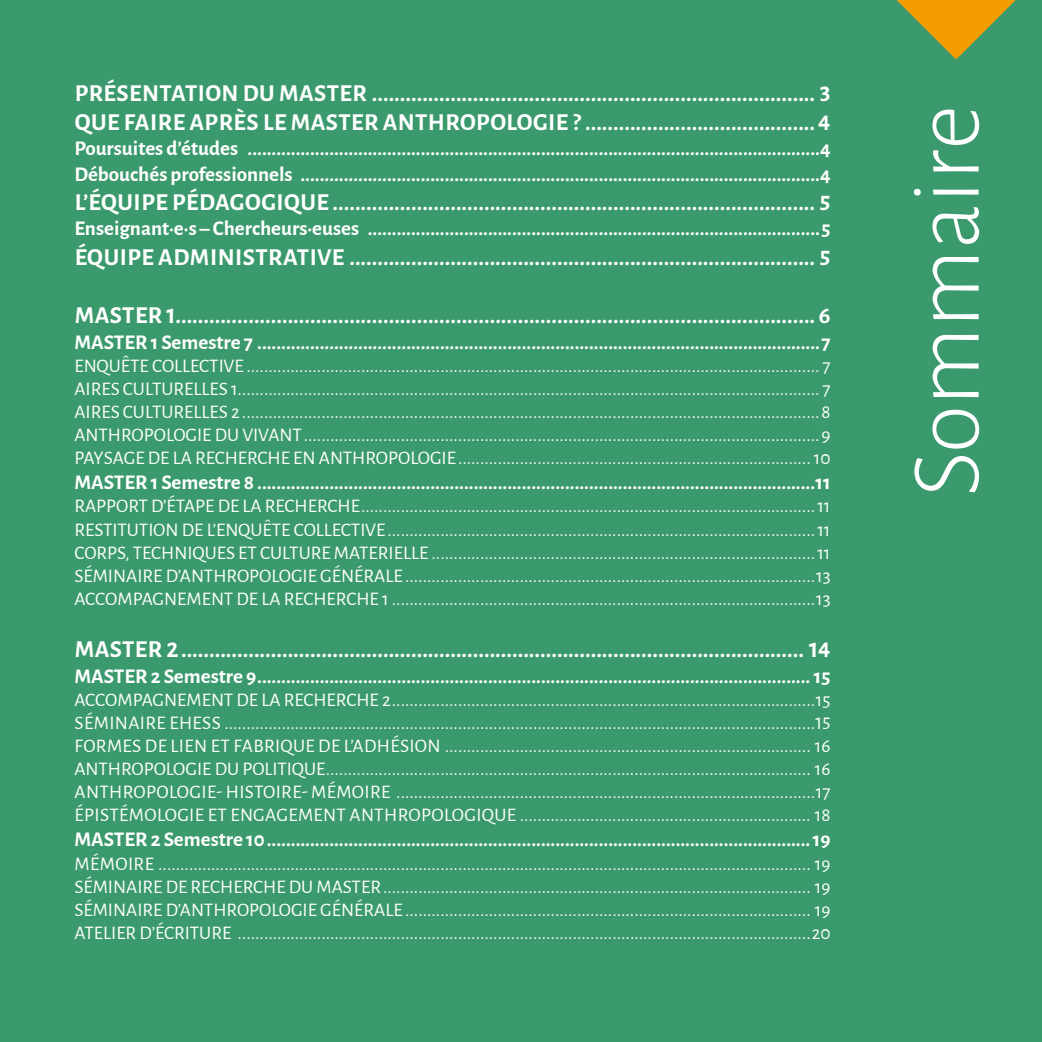
<style>
.page{position:relative;width:1042px;height:1042px;background:#3b9a6d}
.page>*{position:absolute;margin:0;border:0;box-sizing:border-box;transform-origin:0 0}
.t1{font:300 99.75px "Alegreya Sans";letter-spacing:-.005em;color:#fff}
.t2{font:700 24.5px/29.4px "Alegreya Sans";letter-spacing:.02em;color:#fff}
.t3{font:700 21px/25.2px "Alegreya Sans";color:#fff}
.t4{font:19.25px/23.1px "Alegreya Sans";color:#fff;text-align:justify}
</style>
<div class="page">
<svg style="left:896px;top:0;width:119px;height:60px"></svg>
<p class="t2" style="left:75px;top:76px;width:757px">PRÉSENTATION DU MASTER ............................................................................... 3<br>QUE FAIRE APRÈS LE MASTER ANTHROPOLOGIE ? ......................................... 4</p>
<p class="t3" style="left:74px;top:134px;width:758px">Poursuites d’études .......................................................................................................................4<br>Débouchés professionnels ............................................................................................................4</p>
<p class="t2" style="left:75px;top:186px;width:757px">L’ÉQUIPE PÉDAGOGIQUE ...................................................................................... 5</p>
<p class="t3" style="left:74px;top:214px;width:757px">Enseignant·e·s – Chercheurs·euses ..............................................................................................5</p>
<p class="t2" style="left:75px;top:240px;width:757px">ÉQUIPE ADMINISTRATIVE ................................................................................... 5</p>
<p class="t2" style="left:75px;top:299px;width:757px">MASTER 1.................................................................................................................. 6</p>
<p class="t3" style="left:74px;top:328px;width:757px">MASTER 1 Semestre 7 .....................................................................................................................7</p>
<p class="t4" style="left:74px;top:353px;width:758px">ENQUÊTE COLLECTIVE .................................................................................................................................. 7<br>AIRES CULTURELLES 1.................................................................................................................................... 7<br>AIRES CULTURELLES 2...................................................................................................................................8<br>ANTHROPOLOGIE DU VIVANT.....................................................................................................................9<br>PAYSAGE DE LA RECHERCHE EN ANTHROPOLOGIE................................................................................ 10</p>
<p class="t3" style="left:74px;top:468px;width:758px">MASTER 1 Semestre 8 ....................................................................................................................11</p>
<p class="t4" style="left:74px;top:494px;width:758px">RAPPORT D’ÉTAPE DE LA RECHERCHE.......................................................................................................11<br>RESTITUTION DE L’ENQUÊTE COLLECTIVE.................................................................................................11<br>CORPS, TECHNIQUES ET CULTURE MATERIELLE .......................................................................................11<br>SÉMINAIRE D’ANTHROPOLOGIE GÉNÉRALE .............................................................................................13<br>ACCOMPAGNEMENT DE LA RECHERCHE 1 ................................................................................................13</p>
<p class="t2" style="left:75px;top:633px;width:757px">MASTER 2............................................................................................................... 14</p>
<p class="t3" style="left:74px;top:662px;width:757px">MASTER 2 Semestre 9................................................................................................................... 15</p>
<p class="t4" style="left:74px;top:687px;width:758px">ACCOMPAGNEMENT DE LA RECHERCHE 2................................................................................................15<br>SÉMINAIRE EHESS ......................................................................................................................................15<br>FORMES DE LIEN ET FABRIQUE DE L’ADHÉSION ................................................................................... 16<br>ANTHROPOLOGIE DU POLITIQUE.............................................................................................................. 16<br>ANTHROPOLOGIE- HISTOIRE- MÉMOIRE ...............................................................................................17<br>ÉPISTÉMOLOGIE ET ENGAGEMENT ANTHROPOLOGIQUE .................................................................. 18</p>
<p class="t3" style="left:74px;top:825px;width:757px">MASTER 2 Semestre 10.................................................................................................................19</p>
<p class="t4" style="left:74px;top:851px;width:758px">MÉMOIRE .................................................................................................................................................... 19<br>SÉMINAIRE DE RECHERCHE DU MASTER................................................................................................. 19<br>SÉMINAIRE D’ANTHROPOLOGIE GÉNÉRALE ............................................................................................ 19<br>ATELIER D’ÉCRITURE ..................................................................................................................................20</p>
<h1 class="t1" style="left:880px;top:497px;width:394px;rotate:-90deg">Sommaire</h1>
</div>
